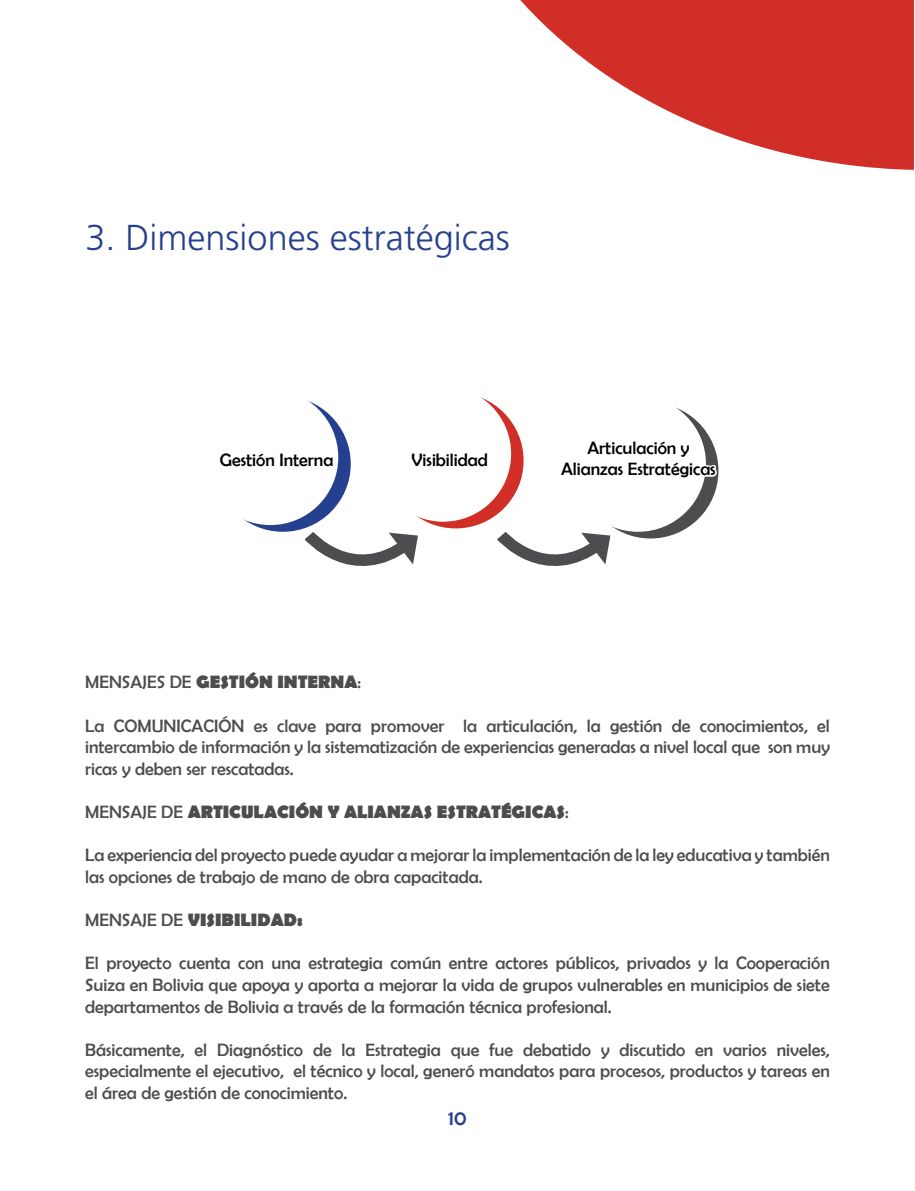
<style>
.page{position:relative;width:915px;height:1191px;background:#fff}
.page>*{position:absolute;margin:0;border:0;box-sizing:border-box;transform-origin:0 0}
.t1{font:300 36px "Frutiger LT Std";color:#25408f}
.t2{font:21px "Berlin Sans FB";color:#25408f}
.t3{font:18px/21.6px "Berlin Sans FB";color:#4d4d4f;text-align:justify}
.t4{font:700 18px "Berlin Sans FB";color:#4d4d4f}
.t5{font:18px/21.6px "Berlin Sans FB";color:#000;text-align:center}
.s1{font-weight:400}
</style>
<div class="page">
<svg style="left:520px;top:0;width:393px;height:170px;fill:#d02e27"></svg>
<div style="left:215px;top:396px;width:135px;height:136px;background:#25408f;border-radius:50%"></div>
<div style="left:202px;top:389px;width:136px;height:136px;background:#fff;border-radius:50%"></div>
<div style="left:387px;top:393px;width:136px;height:135px;background:#d02e27;border-radius:50%"></div>
<div style="left:375px;top:386px;width:136px;height:136px;background:#fff;border-radius:50%"></div>
<svg style="left:297px;top:524px;width:121px;height:42px"></svg>
<svg style="left:489px;top:401px;width:230px;height:165px"></svg>
<h1 class="t1" style="left:85px;top:217px;width:426px">3. Dimensiones estratégicas</h1>
<p class="t5" style="left:220px;top:448px;width:115px">Gestión Interna</p>
<p class="t5" style="left:411px;top:448px;width:78px">Visibilidad</p>
<p class="t5" style="left:561px;top:436px;width:156px">Articulación y<br>Alianzas Estratégicas</p>
<p class="t4" style="left:85px;top:672px;width:277px"><span class="s1">MENSAJES DE</span> GESTIÓN INTERNA<span class="s1">:</span></p>
<p class="t3" style="left:85px;top:714px;width:746px">La COMUNICACIÓN es clave para promover la articulación, la gestión de conocimientos, el intercambio de información y la sistematización de experiencias generadas a nivel local que son muy ricas y deben ser rescatadas.</p>
<p class="t4" style="left:85px;top:801px;width:485px"><span class="s1">MENSAJE DE</span> ARTICULACIÓN Y ALIANZAS ESTRATÉGICAS<span class="s1">:</span></p>
<p class="t3" style="left:85px;top:844px;width:746px">La experiencia del proyecto puede ayudar a mejorar la implementación de la ley educativa y también las opciones de trabajo de mano de obra capacitada.</p>
<p class="t4" style="left:85px;top:909px;width:219px"><span class="s1">MENSAJE DE</span> VISIBILIDAD:</p>
<p class="t3" style="left:85px;top:952px;width:746px">El proyecto cuenta con una estrategia común entre actores públicos, privados y la Cooperación Suiza en Bolivia que apoya y aporta a mejorar la vida de grupos vulnerables en municipios de siete departamentos de Bolivia a través de la formación técnica profesional.</p>
<p class="t3" style="left:85px;top:1038px;width:746px">Básicamente, el Diagnóstico de la Estrategia que fue debatido y discutido en varios niveles, especialmente el ejecutivo, el técnico y local, generó mandatos para procesos, productos y tareas en el área de gestión de conocimiento.</p>
<p class="t2" style="left:448px;top:1106px;width:20px">10</p>
</div>
